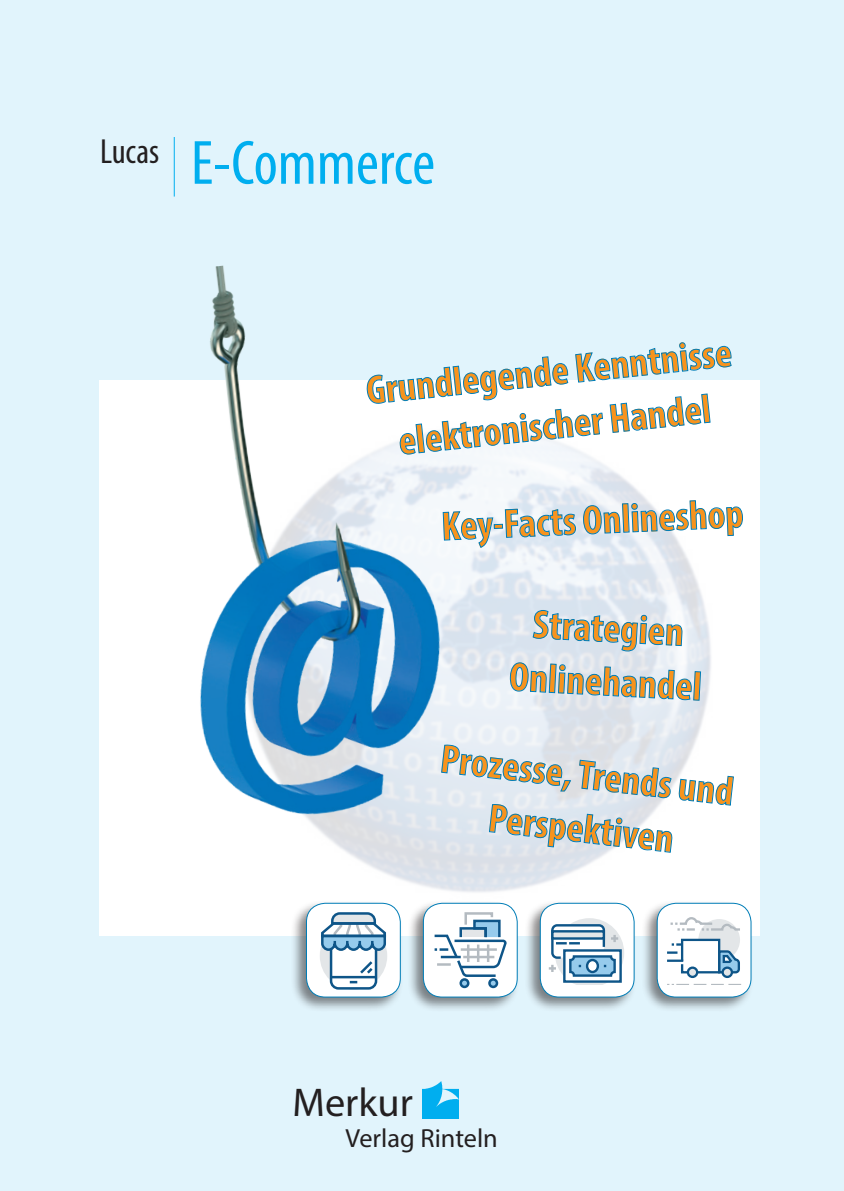
<style>
.page{position:relative;width:844px;height:1191px;background:#fff}
.page>*{position:absolute;margin:0;border:0;box-sizing:border-box;transform-origin:0 0}
.Bildlegende{font:condensed 63px "Myriad Pro";color:#00aeef}
.t1{font:700 condensed 40.95px "Myriad Pro";color:#f7931d}
.Bildlegende-2{font:40.25px "Myriad Pro";letter-spacing:.005em;color:#231f20}
.Bildlegende-3{font:condensed 35px "Myriad Pro";color:#231f20}
.t2{font:26.25px "Myriad Pro";color:#231f20}
</style>
<div class="page">
<div style="left:0;top:0;width:843px;height:1191px;background:#e1f4fc"></div>
<img style="left:422px;top:1081px;width:36px;height:37px">
<hr style="left:174px;top:137px;width:1px;height:59px;background:#00aeef">
<div style="left:99px;top:380px;width:660px;height:556px;background:#fff"></div>
<img style="left:353px;top:454px;width:358px;height:438px">
<img style="left:200px;top:265px;width:321px;height:591px">
<svg style="left:366px;top:342px;width:365px;height:112px"></svg>
<svg style="left:442px;top:511px;width:51px;height:54px"></svg>
<div style="left:493px;top:524px;width:10px;height:5px;border:1px solid #007db7"></div>
<svg style="left:504px;top:508px;width:71px;height:30px"></svg>
<svg style="left:583px;top:478px;width:160px;height:78px"></svg>
<svg style="left:509px;top:598px;width:192px;height:126px"></svg>
<svg style="left:440px;top:744px;width:294px;height:109px"></svg>
<div style="left:291px;top:900px;width:112px;height:112px;background:#231f20;opacity:.54"></div>
<div style="left:306px;top:903px;width:94px;height:94px;background:#fff;border-radius:19px"></div>
<div style="left:306px;top:903px;width:94px;height:94px;border:1px solid #007db7;border-radius:19px"></div>
<div style="left:407px;top:900px;width:112px;height:112px;background:#231f20;opacity:.54"></div>
<div style="left:423px;top:903px;width:94px;height:94px;background:#fff;border-radius:19px"></div>
<div style="left:423px;top:903px;width:94px;height:94px;border:1px solid #007db7;border-radius:19px"></div>
<div style="left:524px;top:900px;width:112px;height:112px;background:#231f20;opacity:.54"></div>
<div style="left:540px;top:903px;width:94px;height:94px;background:#fff;border-radius:19px"></div>
<div style="left:539px;top:903px;width:95px;height:94px;border:1px solid #007db7;border-radius:19px"></div>
<div style="left:641px;top:900px;width:112px;height:112px;background:#231f20;opacity:.54"></div>
<div style="left:657px;top:903px;width:93px;height:94px;background:#fff;border-radius:19px"></div>
<div style="left:656px;top:903px;width:95px;height:94px;border:1px solid #007db7;border-radius:19px"></div>
<svg style="left:320px;top:912px;width:67px;height:77px"></svg>
<svg style="left:434px;top:912px;width:72px;height:65px"></svg>
<svg style="left:460px;top:979px;width:8px;height:8px"></svg>
<div style="left:459px;top:978px;width:10px;height:10px;border:2px solid #0e5588;border-radius:50%"></div>
<svg style="left:489px;top:979px;width:8px;height:8px"></svg>
<div style="left:488px;top:978px;width:10px;height:10px;border:2px solid #0e5588;border-radius:50%"></div>
<svg style="left:548px;top:918px;width:76px;height:66px"></svg>
<svg style="left:587px;top:960px;width:10px;height:12px"></svg>
<div style="left:585px;top:958px;width:14px;height:15px;border:2px solid #0e5588;border-radius:50%"></div>
<div style="left:698px;top:919px;width:41px;height:41px;background:#e3e6e8;border-radius:50%"></div>
<svg style="left:670px;top:917px;width:70px;height:14px"></svg>
<svg style="left:667px;top:984px;width:74px;height:1px"></svg>
<div style="left:721px;top:966px;width:11px;height:12px;border:2px solid #0e5588;border-radius:50%"></div>
<div style="left:686px;top:966px;width:12px;height:12px;border:2px solid #0e5588;border-radius:50%"></div>
<svg style="left:667px;top:937px;width:73px;height:37px"></svg>
<hr style="left:667px;top:959px;width:16px;height:3px;background:#0e5588">
<p class="Bildlegende-3" style="left:100px;top:131px;width:60px">Lucas</p>
<p class="Bildlegende" style="left:191px;top:125px;width:245px">E-Commerce</p>
<p class="t1" style="left:363px;top:365px;width:369px;rotate:-6deg">Grundlegende Kenntnisse</p>
<p class="t1" style="left:396px;top:416px;width:315px;rotate:-6deg">elektronischer Handel</p>
<p class="t1" style="left:440px;top:502px;width:304px;rotate:-3deg">Key-Facts Onlineshop</p>
<p class="t1" style="left:534px;top:598px;width:153px;rotate:3deg">Strategien</p>
<p class="t1" style="left:510px;top:651px;width:194px;rotate:3deg">Onlinehandel</p>
<p class="t1" style="left:444px;top:732px;width:296px;rotate:7deg">Prozesse, Trends und</p>
<p class="t1" style="left:492px;top:791px;width:188px;rotate:7deg">Perspektiven</p>
<p class="Bildlegende-2" style="left:292px;top:1077px;width:122px">Merkur</p>
<p class="t2" style="left:345px;top:1122px;width:154px">Verlag Rinteln</p>
</div>
